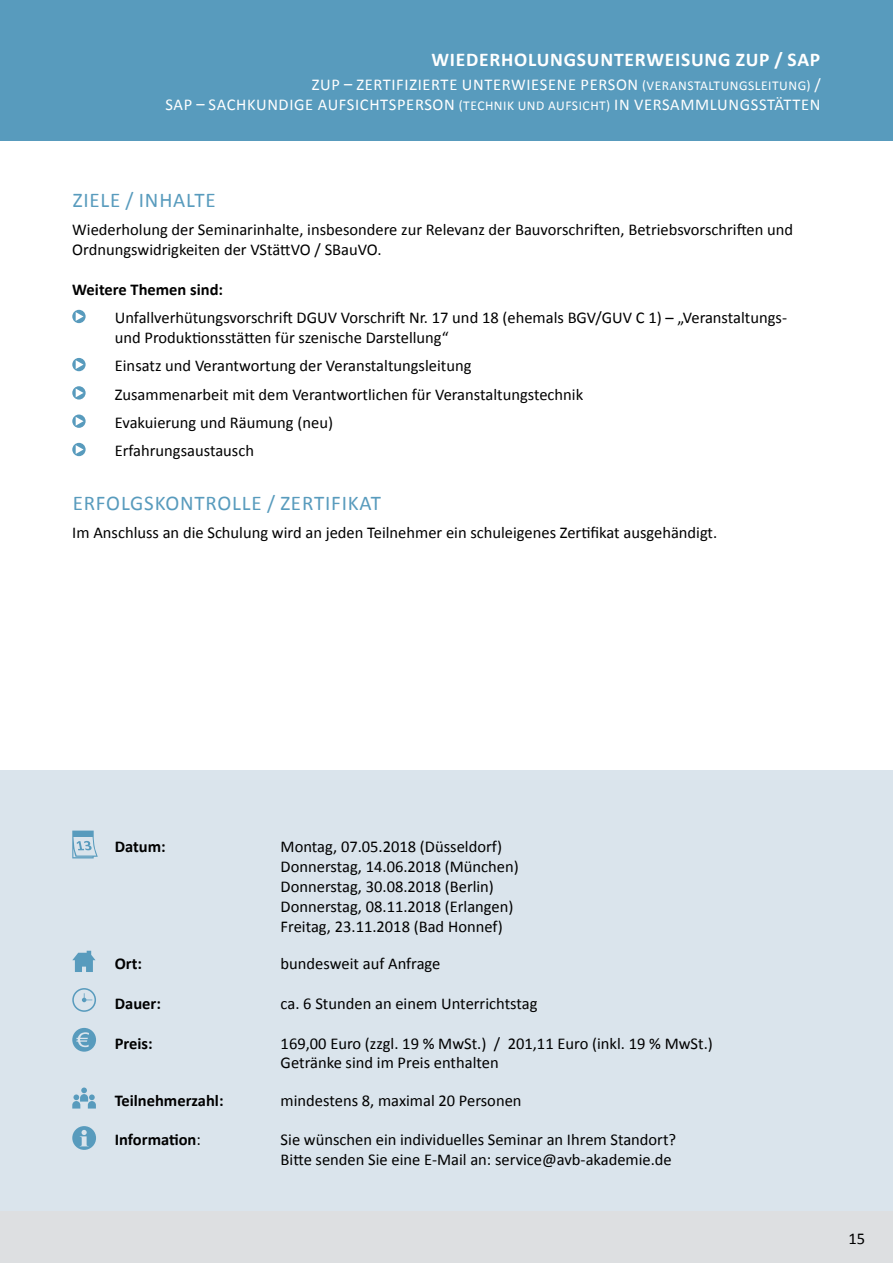
<style>
.page{position:relative;width:893px;height:1263px;background:#fff}
.page>*{position:absolute;margin:0;border:0;box-sizing:border-box;transform-origin:0 0}
.t1{font:21px "Calibri";letter-spacing:.04em;color:#589bbd}
.t2{font:700 19.5px "Calibri";letter-spacing:.04em;color:#fff}
.t3{font:16.5px/19.8px "Calibri";color:#000}
.t4{font:16.5px "Calibri";letter-spacing:.04em;color:#fff}
.t5{font:700 16.5px "Calibri";color:#000}
.t6{font:13.5px "Calibri";letter-spacing:.04em;color:#fff}
.s1{font-size:16.5px}
.s2{font-size:13.5px}
.s3{font-weight:400}
</style>
<div class="page">
<div style="left:0;top:0;width:893px;height:140px;background:#589bbd"></div>
<div style="left:0;top:770px;width:893px;height:450px;background:#dae4ec"></div>
<div style="left:0;top:1212px;width:893px;height:51px;background:#dddfe1"></div>
<svg style="left:72px;top:310px;width:14px;height:13px"></svg>
<svg style="left:72px;top:358px;width:14px;height:13px"></svg>
<svg style="left:72px;top:386px;width:14px;height:14px"></svg>
<svg style="left:72px;top:414px;width:14px;height:14px"></svg>
<svg style="left:72px;top:443px;width:14px;height:13px"></svg>
<svg style="left:72px;top:830px;width:26px;height:29px"></svg>
<svg style="left:72px;top:951px;width:24px;height:21px"></svg>
<svg style="left:72px;top:988px;width:24px;height:24px"></svg>
<svg style="left:72px;top:1028px;width:24px;height:24px"></svg>
<svg style="left:72px;top:1087px;width:24px;height:21px"></svg>
<svg style="left:72px;top:1126px;width:24px;height:24px"></svg>
<p class="t2" style="left:431px;top:47px;width:29px">Wiede</p>
<p class="t2" style="left:489px;top:47px;width:61px">rholungsunte</p>
<p class="t2" style="left:635px;top:47px;width:25px">rweisung</p>
<p class="t2" style="left:736px;top:47px;width:86px">ZUP / SAP</p>
<p class="t4" style="left:312px;top:74px;width:62px">ZUP – Zertifizierte</p>
<p class="t4" style="left:462px;top:74px;width:3px">unterwiesene</p>
<p class="t4" style="left:580px;top:74px;width:20px">Person</p>
<p class="t6" style="left:642px;top:77px;width:22px">(Veranstaltungs</p>
<p class="t6" style="left:755px;top:77px;width:15px">Leitung</p>
<p class="t6" style="left:806px;top:77px;width:16px">) <span class="s1">/</span></p>
<p class="t4" style="left:165px;top:94px;width:82px">SAP – Sachkundige</p>
<p class="t4" style="left:318px;top:94px;width:16px">Aufsi</p>
<p class="t4" style="left:360px;top:94px;width:20px">chtsperson</p>
<p class="t6" style="left:459px;top:96px;width:35px">(Technik</p>
<p class="t6" style="left:518px;top:96px;width:7px">und</p>
<p class="t6" style="left:548px;top:96px;width:13px">Aufsi</p>
<p class="t4" style="left:583px;top:94px;width:73px"><span class="s2">cht)</span>in Versammlungsst</p>
<p class="t4" style="left:774px;top:94px;width:12px">ätten</p>
<p class="t1" style="left:73px;top:187px;width:87px">Ziele / Inha</p>
<p class="t1" style="left:186px;top:187px;width:28px">lte</p>
<p class="t3" style="left:72px;top:220px;width:722px">Wiederholung der Seminarinhalte, insbesondere zur Relevanz der Bauvorschriften, Betriebsvorschriften und<br>Ordnungswidrigkeiten der VStättVO / SBauVO.</p>
<p class="t5" style="left:72px;top:279px;width:152px">Weitere Themen sind:</p>
<p class="t3" style="left:115px;top:308px;width:674px">Unfallverhütungsvorschrift DGUV Vorschrift Nr. 17 und 18 (ehemals BGV/GUV C 1) – „Veranstaltungs&shy;und Produktionsstätten für szenische Darstellung“</p>
<p class="t3" style="left:115px;top:352px;width:470px;line-height:28.3px">Einsatz und Verantwortung der Veranstaltungsleitung Zusammenarbeit mit dem Verantwortlichen für Veranstaltungstechnik Evakuierung und Räumung (neu)<br>Erfahrungsaustausch</p>
<p class="t1" style="left:73px;top:489px;width:24px">Erfolgskontrolle</p>
<p class="t1" style="left:267px;top:489px;width:35px">/ Zertifikat</p>
<p class="t3" style="left:72px;top:523px;width:646px">Im Anschluss an die Schulung wird an jeden Teilnehmer ein schuleigenes Zertifikat ausgehändigt.</p>
<p class="t5" style="left:115px;top:836px;width:52px">Datum:</p>
<p class="t3" style="left:281px;top:837px;width:240px">Montag, 07.05.2018 (Düsseldorf)<br>Donnerstag, 14.06.2018 (München)<br>Donnerstag, 30.08.2018 (Berlin)<br>Donnerstag, 08.11.2018 (Erlangen)<br>Freitag, 23.11.2018 (Bad Honnef)</p>
<p class="t5" style="left:115px;top:953px;width:29px">Ort:</p>
<p class="t3" style="left:281px;top:954px;width:161px">bundesweit auf Anfrage</p>
<p class="t5" style="left:115px;top:993px;width:48px">Dauer:</p>
<p class="t3" style="left:281px;top:993px;width:258px">ca. 6 Stunden an einem Unterrichtstag</p>
<p class="t5" style="left:115px;top:1033px;width:39px">Preis:</p>
<p class="t3" style="left:281px;top:1033px;width:434px">169,00 Euro (zzgl. 19 % MwSt.) / 201,11 Euro (inkl. 19 % MwSt.)<br>Getränke sind im Preis enthalten</p>
<p class="t5" style="left:115px;top:1089px;width:110px">Teilnehmerzahl:</p>
<p class="t3" style="left:281px;top:1090px;width:242px">mindestens 8, maximal 20 Personen</p>
<p class="t5" style="left:115px;top:1129px;width:88px">Information<span class="s3">:</span></p>
<p class="t3" style="left:281px;top:1130px;width:397px">Sie wünschen ein individuelles Seminar an Ihrem Standort?<br>Bitte senden Sie eine E-Mail an: service@avb-akademie.de</p>
<p class="t3" style="left:848px;top:1228px;width:18px">15</p>
</div>
